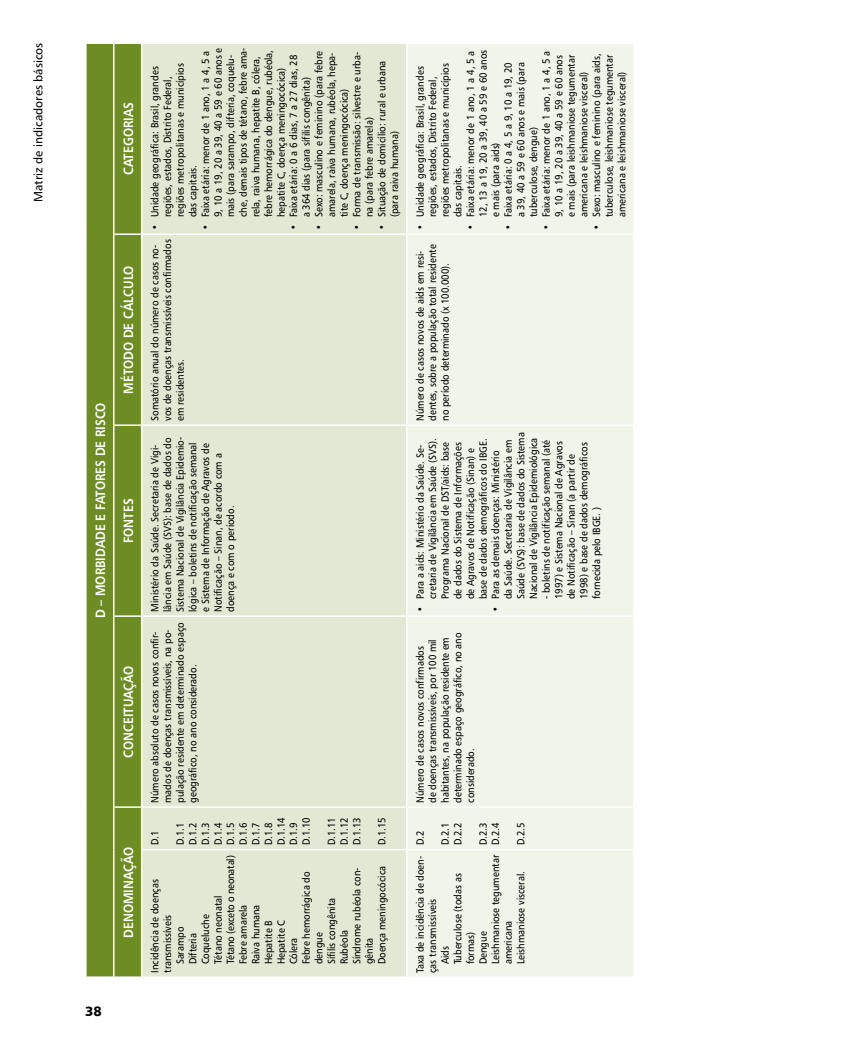
<style>
.page{position:relative;width:851px;height:1063px;background:#fff}
.page>*{position:absolute;margin:0;border:0;box-sizing:border-box;transform-origin:0 0}
.t1{font:13.5px "Humanist 777 BT Bold B";color:#fff;scale:.9 1}
.t2{font:13.5px "Humanist 777 BT Black B";color:#000}
.t3{font:12px "Humanist 777 BT Roman B";color:#000}
.t4{font:10.5px/12.6px "Humanist 777 BT Roman B";color:#000;scale:.9 1}
.t5{font:10.5px "Humanist 777 BT Roman B";letter-spacing:-.02em;color:#000;scale:.9 1}
</style>
<div class="page">
<div style="left:87px;top:44px;width:54px;height:932px;background:#6d8d24"></div>
<div style="left:142px;top:44px;width:264px;height:932px;background:#e2e8d3"></div>
<div style="left:407px;top:44px;width:226px;height:932px;background:#f0f4e9"></div>
<hr style="left:113px;top:850px;width:1px;height:128px;background:#fff">
<hr style="left:113px;top:807px;width:1px;height:43px;background:#fff">
<hr style="left:113px;top:616px;width:1px;height:191px;background:#fff">
<hr style="left:114px;top:806px;width:27px;height:2px;background:#fff">
<hr style="left:113px;top:425px;width:1px;height:191px;background:#fff">
<hr style="left:114px;top:615px;width:27px;height:2px;background:#fff">
<hr style="left:113px;top:234px;width:1px;height:191px;background:#fff">
<hr style="left:114px;top:424px;width:27px;height:2px;background:#fff">
<hr style="left:113px;top:43px;width:1px;height:191px;background:#fff">
<hr style="left:114px;top:233px;width:27px;height:2px;background:#fff">
<hr style="left:142px;top:849px;width:264px;height:1px;background:#fff">
<hr style="left:142px;top:806px;width:264px;height:2px;background:#fff">
<hr style="left:142px;top:615px;width:264px;height:2px;background:#fff">
<hr style="left:142px;top:424px;width:264px;height:2px;background:#fff">
<hr style="left:142px;top:233px;width:264px;height:2px;background:#fff">
<hr style="left:407px;top:849px;width:226px;height:1px;background:#fff">
<hr style="left:407px;top:806px;width:226px;height:2px;background:#fff">
<hr style="left:407px;top:615px;width:226px;height:2px;background:#fff">
<hr style="left:407px;top:424px;width:226px;height:2px;background:#fff">
<hr style="left:407px;top:233px;width:226px;height:2px;background:#fff">
<p class="t3" style="left:31px;top:202px;width:161px;rotate:-90deg">Matriz de indicadores básicos</p>
<p class="t1" style="left:92px;top:618px;width:241px;rotate:-90deg">D – MORBIDADE E FATORES DE RISCO</p>
<p class="t2" style="left:85px;top:1002px;width:18px">38</p>
<p class="t1" style="left:120px;top:175px;width:83px;rotate:-90deg">CATEGORIAS</p>
<p class="t1" style="left:120px;top:394px;width:144px;rotate:-90deg">MÉTODO DE CÁLCULO</p>
<p class="t1" style="left:120px;top:543px;width:51px;rotate:-90deg">FONTES</p>
<p class="t1" style="left:120px;top:758px;width:104px;rotate:-90deg">CONCEITUAÇÃO</p>
<p class="t1" style="left:120px;top:938px;width:103px;rotate:-90deg">DENOMINAÇÃO</p>
<p class="t4" style="left:199px;top:217px;width:190px;text-indent:-13px;rotate:-90deg">• Faixa etária: menor de 1 ano, 1 a 4, 5 a 9, 10 a 19, 20 a 39, 40 a 59 e 60 anos e mais (para sarampo, difteria, coquelu&shy;che, demais tipos de tétano, febre ama&shy;rela, raiva humana, hepatite B, cólera, febre hemorrágica do dengue, rubéola, hepatite C, doença meningocócica)</p>
<p class="t4" style="left:287px;top:217px;width:182px;text-indent:-13px;rotate:-90deg">• Faixa etária: 0 a 6 dias, 7 a 27 dias, 28 a 364 dias (para sífilis congênita)</p>
<p class="t4" style="left:312px;top:217px;width:186px;text-indent:-13px;rotate:-90deg">• Sexo: masculino e feminino (para febre amarela, raiva humana, rubéola, hepa&shy;tite C, doença meningocócica)</p>
<p class="t4" style="left:350px;top:217px;width:185px;text-indent:-13px;rotate:-90deg">• Forma de transmissão: silvestre e urba&shy;na (para febre amarela)</p>
<p class="t4" style="left:375px;top:217px;width:176px;text-indent:-13px;rotate:-90deg">• Situação de domicílio: rural e urbana (para raiva humana)</p>
<p class="t4" style="left:148px;top:217px;width:173px;text-indent:-13px;rotate:-90deg">• Unidade geográfica: Brasil, grandes regiões, estados, Distrito Federal, regiões metropolitanas e municípios das capitais.</p>
<p class="t4" style="left:148px;top:421px;width:203px;rotate:-90deg">Somatório anual do número de casos no&shy;vos de doenças transmissíveis confirmados em residentes.</p>
<p class="t4" style="left:148px;top:612px;width:196px;rotate:-90deg">Ministério da Saúde. Secretaria de Vigi&shy;lância em Saúde (SVS): base de dados do Sistema Nacional de Vigilância Epidemio&shy;lógica – boletins de notificação semanal e Sistema de Informação de Agravos de Notificação – Sinan, de acordo com a doença e com o período.</p>
<p class="t4" style="left:148px;top:803px;width:202px;rotate:-90deg">Número absoluto de casos novos confir&shy;mados de doenças transmissíveis, na po&shy;pulação residente em determinado espaço geográfico, no ano considerado.</p>
<p class="t4" style="left:148px;top:845px;width:18px;rotate:-90deg">D.1</p>
<p class="t4" style="left:174px;top:845px;width:33px;rotate:-90deg">D.1.1<br>D.1.2<br>D.1.3<br>D.1.4<br>D.1.5<br>D.1.6<br>D.1.7<br>D.1.8<br>D.1.14<br>D.1.9<br>D.1.10</p>
<p class="t4" style="left:325px;top:845px;width:33px;text-align:justify;rotate:-90deg">D.1.11<br>D.1.12<br>D.1.13</p>
<p class="t4" style="left:375px;top:845px;width:33px;rotate:-90deg">D.1.15</p>
<p class="t5" style="left:224px;top:964px;width:123px;rotate:-90deg">Tétano (exceto o neonatal)</p>
<p class="t4" style="left:375px;top:964px;width:111px;rotate:-90deg">Doença meningocócica</p>
<p class="t4" style="left:350px;top:964px;width:109px;rotate:-90deg">Síndrome rubéola con-</p>
<p class="t4" style="left:300px;top:964px;width:105px;rotate:-90deg">Febre hemorrágica do</p>
<p class="t4" style="left:148px;top:973px;width:105px;rotate:-90deg">Incidência de doenças</p>
<p class="t4" style="left:211px;top:964px;width:78px;rotate:-90deg">Tétano neonatal</p>
<p class="t4" style="left:325px;top:964px;width:76px;rotate:-90deg">Sífilis congênita</p>
<p class="t4" style="left:237px;top:964px;width:68px;rotate:-90deg">Febre amarela</p>
<p class="t4" style="left:249px;top:964px;width:68px;rotate:-90deg">Raiva humana</p>
<p class="t4" style="left:199px;top:964px;width:57px;rotate:-90deg">Coqueluche</p>
<p class="t4" style="left:161px;top:973px;width:66px;rotate:-90deg">transmissíveis</p>
<p class="t4" style="left:174px;top:964px;width:44px;rotate:-90deg">Sarampo</p>
<p class="t4" style="left:186px;top:964px;width:36px;rotate:-90deg">Difteria</p>
<p class="t4" style="left:262px;top:964px;width:51px;rotate:-90deg">Hepatite B</p>
<p class="t4" style="left:274px;top:964px;width:51px;rotate:-90deg">Hepatite C</p>
<p class="t4" style="left:337px;top:964px;width:40px;rotate:-90deg">Rubéola</p>
<p class="t4" style="left:312px;top:964px;width:37px;rotate:-90deg">dengue</p>
<p class="t4" style="left:287px;top:964px;width:31px;rotate:-90deg">Cólera</p>
<p class="t4" style="left:363px;top:964px;width:31px;rotate:-90deg">gênita</p>
<p class="t4" style="left:464px;top:217px;width:187px;text-align:justify;text-indent:-13px;rotate:-90deg">• Faixa etária: menor de 1 ano, 1 a 4, 5 a 12, 13 a 19, 20 a 39, 40 a 59 e 60 anos e mais (para aids)</p>
<p class="t4" style="left:501px;top:217px;width:174px;text-align:justify;text-indent:-13px;rotate:-90deg">• Faixa etária: 0 a 4, 5 a 9, 10 a 19, 20 a 39, 40 a 59 e 60 anos e mais (para tuberculose, dengue)</p>
<p class="t4" style="left:539px;top:217px;width:186px;text-indent:-13px;rotate:-90deg">• Faixa etária: menor de 1 ano, 1 a 4, 5 a 9, 10 a 19, 20 a 39, 40 a 59 e 60 anos e mais (para leishmaniose tegumentar americana e leishmaniose visceral)</p>
<p class="t4" style="left:590px;top:217px;width:183px;text-align:justify;text-indent:-13px;rotate:-90deg">• Sexo: masculino e feminino (para aids, tuberculose, leishmaniose tegumentar americana e leishmaniose visceral)</p>
<p class="t4" style="left:413px;top:217px;width:173px;text-indent:-13px;rotate:-90deg">• Unidade geográfica: Brasil, grandes regiões, estados, Distrito Federal, regiões metropolitanas e municípios das capitais.</p>
<p class="t4" style="left:413px;top:421px;width:198px;rotate:-90deg">Número de casos novos de aids em resi&shy;dentes, sobre a população total residente no período determinado (x 100.000).</p>
<p class="t4" style="left:413px;top:599px;width:180px;text-indent:-13px;rotate:-90deg">• Para a aids: Ministério da Saúde. Se&shy;cretaria de Vigilância em Saúde (SVS).<br>Programa Nacional de DST/aids: base de dados do Sistema de Informações de Agravos de Notificação (Sinan) e base de dados demográficos do IBGE.</p>
<p class="t4" style="left:489px;top:599px;width:187px;text-indent:-13px;rotate:-90deg">• Para as demais doenças: Ministério<br>da Saúde. Secretaria de Vigilância em Saúde (SVS): base de dados do Sistema Nacional de Vigilância Epidemiológica</p>
<p class="t4" style="left:539px;top:599px;width:179px;rotate:-90deg">- boletins de notificação semanal (até 1997) e Sistema Nacional de Agravos de Notificação – Sinan (a partir de 1998) e base de dados demográficos fornecida pelo IBGE. )</p>
<p class="t4" style="left:413px;top:803px;width:191px;rotate:-90deg">Número de casos novos confirmados<br>de doenças transmissíveis, por 100 mil habitantes, na população residente em determinado espaço geográfico, no ano considerado.</p>
<p class="t4" style="left:413px;top:845px;width:18px;rotate:-90deg">D.2</p>
<p class="t4" style="left:438px;top:845px;width:27px;rotate:-90deg">D.2.1<br>D.2.2</p>
<p class="t4" style="left:476px;top:845px;width:27px;rotate:-90deg">D.2.3<br>D.2.4</p>
<p class="t4" style="left:514px;top:845px;width:27px;rotate:-90deg">D.2.5</p>
<p class="t4" style="left:489px;top:964px;width:123px;rotate:-90deg">Leishmaniose tegumentar</p>
<p class="t4" style="left:413px;top:973px;width:132px;rotate:-90deg">Taxa de incidência de doen-</p>
<p class="t4" style="left:514px;top:964px;width:105px;rotate:-90deg">Leishmaniose visceral.</p>
<p class="t4" style="left:451px;top:964px;width:103px;rotate:-90deg">Tuberculose (todas as</p>
<p class="t4" style="left:426px;top:973px;width:84px;rotate:-90deg">ças transmissíveis</p>
<p class="t4" style="left:501px;top:964px;width:50px;rotate:-90deg">americana</p>
<p class="t4" style="left:464px;top:964px;width:38px;rotate:-90deg">formas)</p>
<p class="t4" style="left:476px;top:964px;width:38px;rotate:-90deg">Dengue</p>
<p class="t4" style="left:438px;top:964px;width:22px;rotate:-90deg">Aids</p>
</div>
